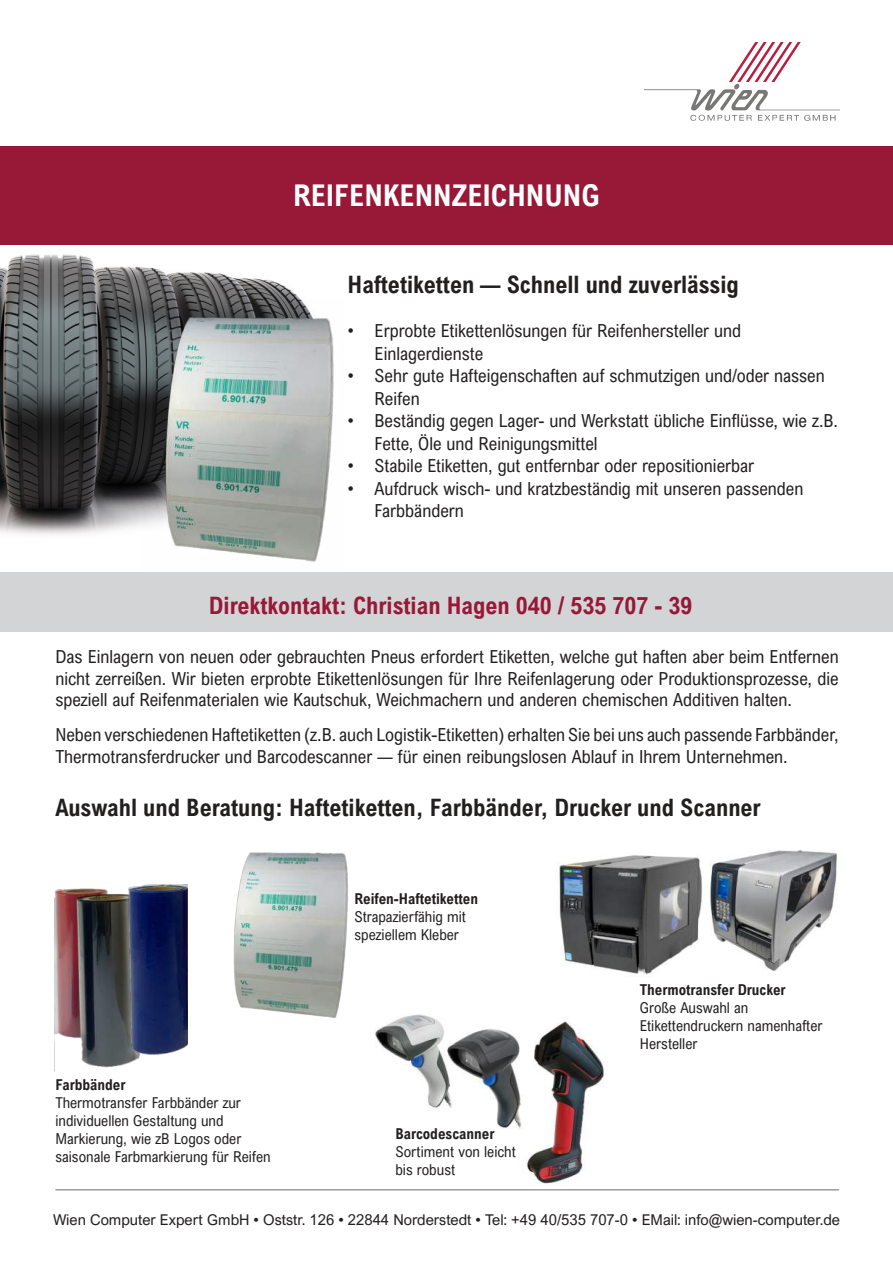
<style>
.page{position:relative;width:893px;height:1263px;background:#fff}
.page>*{position:absolute;margin:0;border:0;box-sizing:border-box;transform-origin:0 0}
.t1{font:700 30px "Arial Nova Cond";color:#fff}
.t2{font:700 24px "Arial Nova Cond";color:#221f1f}
.t3{font:700 24px "Arial Nova Cond";color:#971837}
.t4{font:18px/22.5px "Arial Nova Cond";color:#221f1f}
.t5{font:15px/18px "Arial Nova Cond";color:#221f1f}
.t6{font:700 15px "Arial Nova Cond";color:#221f1f}
.t7{font:14.85px "Arial Nova";color:#221f1f}
</style>
<div class="page">
<div style="left:0;top:146px;width:893px;height:99px;background:#971837"></div>
<hr style="left:55px;top:1189px;width:784px;height:1px;background:#6a6c6e">
<svg style="left:644px;top:43px;width:195px;height:78px"></svg>
<div style="left:0;top:572px;width:893px;height:59px;background:#d3d4d6"></div>
<img style="left:0;top:254px;width:302px;height:281px">
<img style="left:55px;top:888px;width:71px;height:180px">
<div style="left:118px;top:874px;width:80px;height:190px;background:#fff"></div>
<img style="left:104px;top:884px;width:84px;height:176px">
<img style="left:526px;top:1021px;width:78px;height:163px">
<img style="left:375px;top:1014px;width:157px;height:138px">
<img style="left:559px;top:855px;width:143px;height:120px">
<img style="left:710px;top:850px;width:127px;height:121px">
<img style="left:143px;top:301px;width:191px;height:261px">
<img style="left:233px;top:852px;width:115px;height:166px">
<h1 class="t1" style="left:293px;top:184px;width:308px">REIFENKENNZEICHNUNG</h1>
<h2 class="t2" style="left:348px;top:275px;width:393px">Haftetiketten — Schnell und zuverlässig</h2>
<p class="t4" style="left:375px;top:320px;width:368px;text-indent:-27px">• Erprobte Etikettenlösungen für Reifenhersteller und<br>Einlagerdienste</p>
<p class="t4" style="left:375px;top:365px;width:452px;text-indent:-27px">• Sehr gute Hafteigenschaften auf schmutzigen und/oder nassen<br>Reifen</p>
<p class="t4" style="left:375px;top:410px;width:465px;text-indent:-27px">• Beständig gegen Lager- und Werkstatt übliche Einflüsse, wie z.B.<br>Fette, Öle und Reinigungsmittel</p>
<p class="t4" style="left:348px;top:455px;width:408px">• Stabile Etiketten, gut entfernbar oder repositionierbar</p>
<p class="t4" style="left:375px;top:477px;width:430px;text-indent:-27px">• Aufdruck wisch- und kratzbeständig mit unseren passenden<br>Farbbändern</p>
<h2 class="t3" style="left:209px;top:596px;width:485px">Direktkontakt: Christian Hagen 040 / 535 707 - 39</h2>
<p class="t4" style="left:55px;top:646px;width:785px;line-height:21.6px;text-align:justify">Das Einlagern von neuen oder gebrauchten Pneus erfordert Etiketten, welche gut haften aber beim Entfernen nicht zerreißen. Wir bieten erprobte Etikettenlösungen für Ihre Reifenlagerung oder Produktionsprozesse, die speziell auf Reifenmaterialen wie Kautschuk, Weichmachern und anderen chemischen Additiven halten.</p>
<p class="t4" style="left:55px;top:724px;width:785px;line-height:21.6px">Neben verschiedenen Haftetiketten (z.B. auch Logistik-Etiketten) erhalten Sie bei uns auch passende Farbbänder,<br>Thermotransferdrucker und Barcodescanner — für einen reibungslosen Ablauf in Ihrem Unternehmen.</p>
<h2 class="t2" style="left:55px;top:799px;width:707px">Auswahl und Beratung: Haftetiketten, Farbbänder, Drucker und Scanner</h2>
<p class="t6" style="left:55px;top:1079px;width:72px">Farbbänder</p>
<p class="t5" style="left:55px;top:1093px;width:217px">Thermotransfer Farbbänder zur individuellen Gestaltung und<br>Markierung, wie zB Logos oder saisonale Farbmarkierung für Reifen</p>
<p class="t6" style="left:354px;top:893px;width:125px">Reifen-Haftetiketten</p>
<p class="t5" style="left:354px;top:908px;width:113px">Strapazierfähig mit speziellem Kleber</p>
<p class="t6" style="left:395px;top:1127px;width:100px">Barcodescanner</p>
<p class="t5" style="left:395px;top:1142px;width:122px">Sortiment von leicht bis robust</p>
<p class="t6" style="left:640px;top:984px;width:147px">Thermotransfer Drucker</p>
<p class="t5" style="left:640px;top:999px;width:184px">Große Auswahl an<br>Etikettendruckern namenhafter<br>Hersteller</p>
<p class="t7" style="left:53px;top:1214px;width:788px">Wien Computer Expert GmbH • Oststr. 126 • 22844 Norderstedt • Tel: +49 40/535 707-0 • EMail: info@wien-computer.de</p>
</div>
